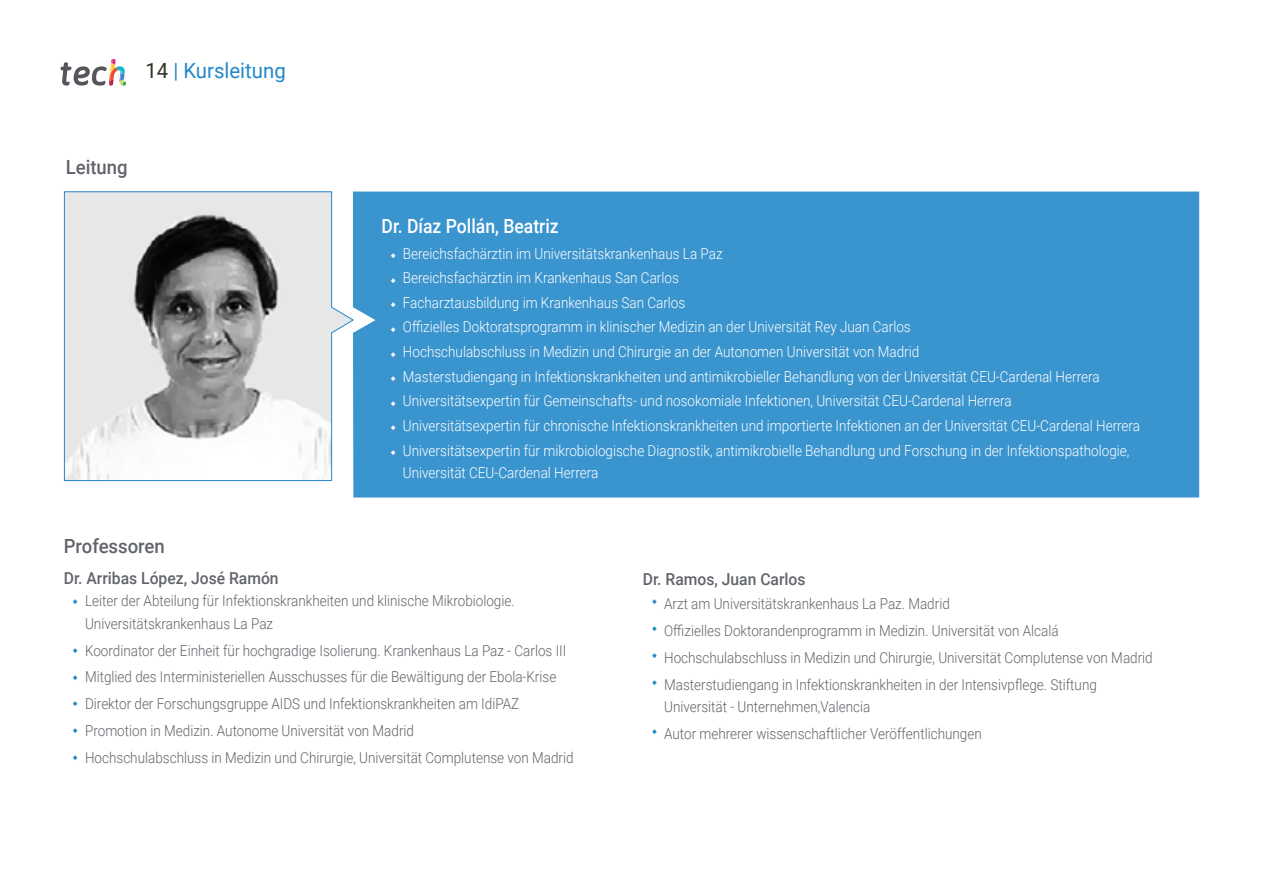
<style>
.page{position:relative;width:1263px;height:893px;background:#fff}
.page>*{position:absolute;margin:0;border:0;box-sizing:border-box;transform-origin:0 0}
.t1{font:21px "Roboto";color:#2488c9}
.t2{font:500 19.5px "Roboto";color:#fff;scale:.9 1}
.t3{font:500 19.5px "Roboto";color:#61646a;scale:.95 1}
.t4{font:500 16.5px "Roboto";color:#61646a;scale:.95 1}
.t5{font:300 15px/26.7px "Roboto";color:#61646a;scale:.9 1}
.t6{font:300 15px/24.6px "Roboto";color:#fff;scale:.9 1}
.s1{color:#312e20}
</style>
<div class="page">
<svg style="left:61px;top:59px;width:65px;height:27px"></svg>
<div style="left:353px;top:192px;width:846px;height:305px;background:#3a94ce"></div>
<svg style="left:64px;top:191px;width:290px;height:290px"></svg>
<svg style="left:391px;top:253px;width:4px;height:5px"></svg>
<svg style="left:391px;top:278px;width:4px;height:5px"></svg>
<svg style="left:391px;top:302px;width:4px;height:5px"></svg>
<svg style="left:391px;top:327px;width:4px;height:5px"></svg>
<svg style="left:391px;top:352px;width:4px;height:5px"></svg>
<svg style="left:391px;top:376px;width:4px;height:5px"></svg>
<svg style="left:391px;top:401px;width:4px;height:5px"></svg>
<svg style="left:391px;top:425px;width:4px;height:5px"></svg>
<svg style="left:391px;top:450px;width:4px;height:5px"></svg>
<h1 class="t1" style="left:145px;top:56px;width:142px"><span class="s1">14</span> | Kursleitung</h1>
<h2 class="t3" style="left:66px;top:153px;width:67px">Leitung</h2>
<h2 class="t3" style="left:64px;top:533px;width:108px">Professoren</h2>
<h2 class="t2" style="left:382px;top:213px;width:198px">Dr. Díaz Pollán, Beatriz</h2>
<p class="t6" style="left:403px;top:240px;width:821px">Bereichsfachärztin im Universitätskrankenhaus La Paz<br>Bereichsfachärztin im Krankenhaus San Carlos<br>Facharztausbildung im Krankenhaus San Carlos<br>Offizielles Doktoratsprogramm in klinischer Medizin an der Universität Rey Juan Carlos<br>Hochschulabschluss in Medizin und Chirurgie an der Autonomen Universität von Madrid<br>Masterstudiengang in Infektionskrankheiten und antimikrobieller Behandlung von der Universität CEU-Cardenal Herrera Universitätsexpertin für Gemeinschafts- und nosokomiale Infektionen, Universität CEU-Cardenal Herrera<br>Universitätsexpertin für chronische Infektionskrankheiten und importierte Infektionen an der Universität CEU-Cardenal Herrera Universitätsexpertin für mikrobiologische Diagnostik, antimikrobielle Behandlung und Forschung in der Infektionspathologie,</p>
<p class="t6" style="left:403px;top:460px;width:218px">Universität CEU-Cardenal Herrera</p>
<p class="t4" style="left:64px;top:566px;width:228px">Dr. Arribas López, José Ramón</p>
<p class="t5" style="left:85px;top:589px;width:479px;line-height:22.5px">Leiter der Abteilung für Infektionskrankheiten und klinische Mikrobiologie.<br>Universitätskrankenhaus La Paz</p>
<p class="t5" style="left:85px;top:636px;width:544px">Koordinator der Einheit für hochgradige Isolierung. Krankenhaus La Paz - Carlos III Mitglied des Interministeriellen Ausschusses für die Bewältigung der Ebola-Krise Direktor der Forschungsgruppe AIDS und Infektionskrankheiten am IdiPAZ Promotion in Medizin. Autonome Universität von Madrid<br>Hochschulabschluss in Medizin und Chirurgie, Universität Complutense von Madrid</p>
<p class="t4" style="left:643px;top:567px;width:173px">Dr. Ramos, Juan Carlos</p>
<p class="t5" style="left:664px;top:590px;width:544px">Arzt am Universitätskrankenhaus La Paz. Madrid<br>Offizielles Doktorandenprogramm in Medizin. Universität von Alcalá Hochschulabschluss in Medizin und Chirurgie, Universität Complutense von Madrid Masterstudiengang in Infektionskrankheiten in der Intensivpflege. Stiftung</p>
<p class="t5" style="left:664px;top:693px;width:354px">Universität - Unternehmen,Valencia<br>Autor mehrerer wissenschaftlicher Veröffentlichungen</p>
</div>
